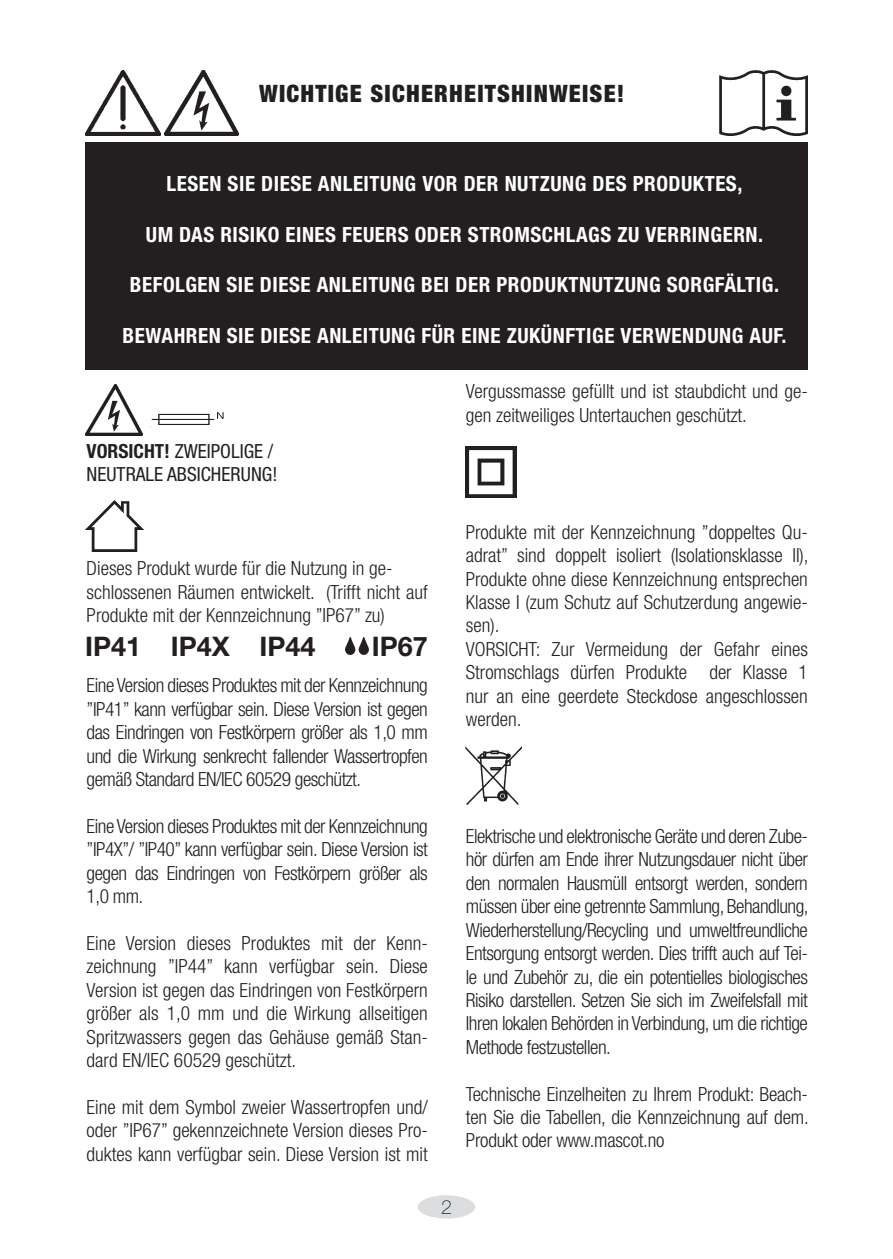
<style>
.page{position:relative;width:893px;height:1259px;background:#fff}
.page>*{position:absolute;margin:0;border:0;box-sizing:border-box;transform-origin:0 0}
.t1{font:700 27px "Helvetica Neue LT Std";color:#231f20}
.t2{font:900 condensed 24px "Helvetica Neue LT Std";letter-spacing:.05em;color:#231f20}
.t3{font:700 condensed 21px "Helvetica Neue LT Std";letter-spacing:.025em;color:#fff}
.t4{font:300 condensed 19.5px/23.4px "Helvetica Neue LT Std";color:#231f20;text-align:justify}
.t5{font:condensed 19.5px "Helvetica Neue LT Std";color:#231f20}
.t6{font:100 19.5px "Helvetica Neue LT Std";color:#231f20}
.s1{font-weight:700}
</style>
<div class="page">
<div style="left:418px;top:1195px;width:57px;height:23px;background:#dcdddf;border-radius:50%"></div>
<div style="left:85px;top:142px;width:723px;height:228px;background:#231f20"></div>
<div style="left:158px;top:414px;width:52px;height:11px;border:1px solid #231f20"></div>
<hr style="left:152px;top:419px;width:62px;height:1px;background:#231f20">
<svg style="left:217px;top:412px;width:7px;height:7px"></svg>
<img style="left:719px;top:70px;width:89px;height:66px">
<img style="left:85px;top:70px;width:75px;height:66px">
<img style="left:164px;top:70px;width:74px;height:66px">
<img style="left:85px;top:500px;width:59px;height:51px">
<img style="left:466px;top:446px;width:51px;height:51px">
<img style="left:466px;top:746px;width:56px;height:58px">
<img style="left:345px;top:637px;width:24px;height:17px">
<img style="left:85px;top:384px;width:58px;height:51px">
<p class="t2" style="left:259px;top:79px;width:367px">WICHTIGE SICHERHEITSHINWEISE!</p>
<p class="t3" style="left:167px;top:171px;width:577px">LESEN SIE DIESE ANLEITUNG VOR DER NUTZUNG DES PRODUKTES,</p>
<p class="t3" style="left:146px;top:221px;width:619px">UM DAS RISIKO EINES FEUERS ODER STROMSCHLAGS ZU VERRINGERN.</p>
<p class="t3" style="left:130px;top:272px;width:651px">BEFOLGEN SIE DIESE ANLEITUNG BEI DER PRODUKTNUTZUNG SORGFÄLTIG.</p>
<p class="t3" style="left:123px;top:322px;width:665px">BEWAHREN SIE DIESE ANLEITUNG FÜR EINE ZUKÜNFTIGE VERWENDUNG AUF.</p>
<p class="t5" style="left:87px;top:440px;width:188px"><span class="s1">VORSICHT!</span> ZWEIPOLIGE /</p>
<p class="t5" style="left:87px;top:463px;width:192px">NEUTRALE ABSICHERUNG!</p>
<p class="t4" style="left:466px;top:379px;width:344px">Vergussmasse gefüllt und ist staubdicht und ge&shy;gen zeitweiliges Untertauchen geschützt.</p>
<p class="t4" style="left:87px;top:556px;width:307px">Dieses Produkt wurde für die Nutzung in ge-</p>
<p class="t4" style="left:87px;top:580px;width:343px">schlossenen Räumen entwickelt. (Trifft nicht auf<br>Produkte mit der Kennzeichnung ”IP67” zu)</p>
<p class="t1" style="left:85px;top:629px;width:57px">IP41</p>
<p class="t1" style="left:171px;top:629px;width:60px">IP4X</p>
<p class="t1" style="left:260px;top:629px;width:57px">IP44</p>
<p class="t1" style="left:372px;top:629px;width:57px">IP67</p>
<p class="t4" style="left:87px;top:673px;width:343px">Eine Version dieses Produktes mit der Kennzeichnung ”IP41” kann verfügbar sein. Diese Version ist gegen das Eindringen von Festkörpern größer als 1,0 mm und die Wirkung senkrecht fallender Wassertropfen gemäß Standard EN/IEC 60529 geschützt.</p>
<p class="t4" style="left:87px;top:814px;width:343px">Eine Version dieses Produktes mit der Kennzeichnung ”IP4X”/ ”IP40” kann verfügbar sein. Diese Version ist gegen das Eindringen von Festkörpern größer als 1,0 mm.</p>
<p class="t4" style="left:87px;top:931px;width:343px">Eine Version dieses Produktes mit der Kenn&shy;zeichnung ”IP44” kann verfügbar sein. Diese Version ist gegen das Eindringen von Festkörpern größer als 1,0 mm und die Wirkung allseitigen Spritzwassers gegen das Gehäuse gemäß Stan&shy;dard EN/IEC 60529 geschützt.</p>
<p class="t4" style="left:87px;top:1095px;width:343px">Eine mit dem Symbol zweier Wassertropfen und/ oder ”IP67” gekennzeichnete Version dieses Pro&shy;duktes kann verfügbar sein. Diese Version ist mit</p>
<p class="t6" style="left:441px;top:1196px;width:12px">2</p>
<p class="t4" style="left:466px;top:520px;width:344px">Produkte mit der Kennzeichnung ”doppeltes Qu&shy;adrat” sind doppelt isoliert (Isolationsklasse II), Produkte ohne diese Kennzeichnung entsprechen Klasse I (zum Schutz auf Schutzerdung angewie&shy;sen).</p>
<p class="t4" style="left:466px;top:637px;width:344px">VORSICHT: Zur Vermeidung der Gefahr eines Stromschlags dürfen Produkte der Klasse 1 nur an eine geerdete Steckdose angeschlossen werden.</p>
<p class="t4" style="left:466px;top:824px;width:344px">Elektrische und elektronische Geräte und deren Zube&shy;hör dürfen am Ende ihrer Nutzungsdauer nicht über den normalen Hausmüll entsorgt werden, sondern müssen über eine getrennte Sammlung, Behandlung, Wiederherstellung/Recycling und umweltfreundliche Entsorgung entsorgt werden. Dies trifft auch auf Tei&shy;le und Zubehör zu, die ein potentielles biologisches Risiko darstellen. Setzen Sie sich im Zweifelsfall mit Ihren lokalen Behörden in Verbindung, um die richtige Methode festzustellen.</p>
<p class="t4" style="left:466px;top:1081px;width:344px">Technische Einzelheiten zu Ihrem Produkt: Beach&shy;ten Sie die Tabellen, die Kennzeichnung auf dem.<br>Produkt oder www.mascot.no</p>
</div>
